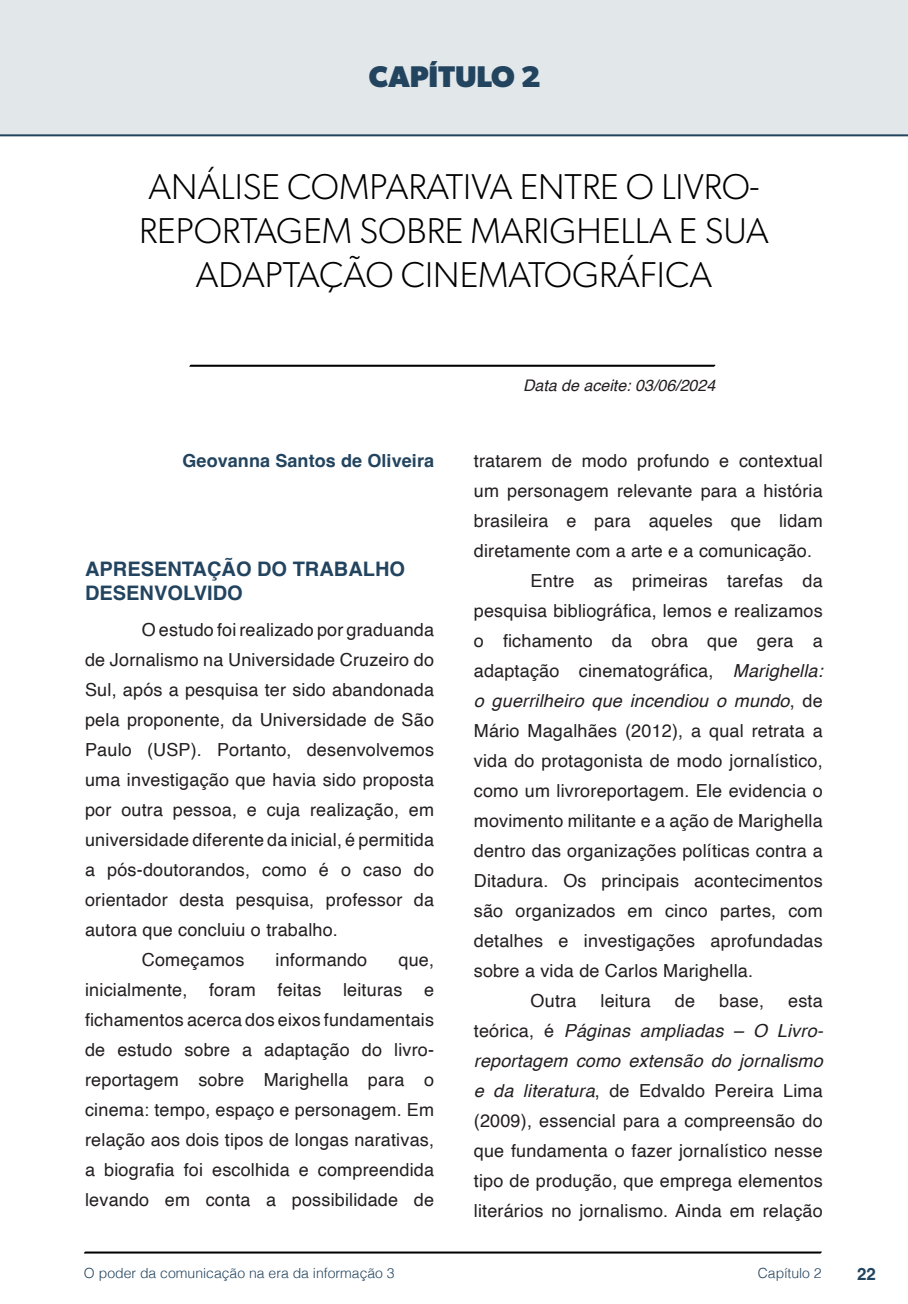
<style>
.page{position:relative;width:908px;height:1304px;background:#fff}
.page>*{position:absolute;margin:0;border:0;box-sizing:border-box;transform-origin:0 0}
.nome_artigos{font:300 36px/44px "Gibson";color:#000;text-align:center}
.capítulos{font:700 30px "Gibson";color:#23445f}
.TITULOS{font:700 20px/24px "Helvetica";color:#23445f}
.txt{font:18px/30px "Helvetica";letter-spacing:.01em;color:#231f20;text-align:justify}
.nome_autores{font:700 18px "Helvetica";letter-spacing:.005em;color:#23445f}
.t1{font:700 16.8px "Helvetica";color:#23445f}
.t2{font:italic 16px "Helvetica";color:#231f20}
.t3{font:300 14px "Helvetica";color:#23445f}
.s1{font-style:italic}
</style>
<div class="page">
<svg style="left:84px;top:1251px;width:737px;height:3px;background:#515151"></svg>
<div style="left:0;top:0;width:907px;height:136px;background:#e2e7e9"></div>
<svg style="left:189px;top:364px;width:526px;height:3px;background:#4f4f4f"></svg>
<div style="left:44px;top:72px;width:68px;height:61px;background:#e2e7e9"></div>
<p class="capítulos" style="left:369px;top:58px;width:173px">CAPÍTULO 2</p>
<p class="nome_artigos" style="left:139px;top:164px;width:630px">ANÁLISE COMPARATIVA ENTRE O LIVRO-<br>REPORTAGEM SOBRE MARIGHELLA E SUA<br>ADAPTAÇÃO CINEMATOGRÁFICA</p>
<p class="nome_autores" style="left:182px;top:450px;width:253px">Geovanna Santos de Oliveira</p>
<p class="TITULOS" style="left:85px;top:559px;width:321px">APRESENTAÇÃO DO TRABALHO<br>DESENVOLVIDO</p>
<p class="txt" style="left:85px;top:615px;width:350px;text-indent:57px">O estudo foi realizado por graduanda de Jornalismo na Universidade Cruzeiro do Sul, após a pesquisa ter sido abandonada pela proponente, da Universidade de São Paulo (USP). Portanto, desenvolvemos uma investigação que havia sido proposta por outra pessoa, e cuja realização, em universidade diferente da inicial, é permitida a pós-doutorandos, como é o caso do orientador desta pesquisa, professor da autora que concluiu o trabalho.</p>
<p class="txt" style="left:142px;top:945px;width:104px">Começamos</p>
<p class="txt" style="left:275px;top:945px;width:93px">informando</p>
<p class="txt" style="left:85px;top:945px;width:350px;text-indent:313px">que, inicialmente, foram feitas leituras e fichamentos acerca dos eixos fundamentais de estudo sobre a adaptação do livro&shy;reportagem sobre Marighella para o cinema: tempo, espaço e personagem. Em relação aos dois tipos de longas narativas, a biografia foi escolhida e compreendida levando em conta a possibilidade de</p>
<p class="t2" style="left:523px;top:373px;width:194px">Data de aceite: 03/06/2024</p>
<p class="txt" style="left:473px;top:446px;width:350px">tratarem de modo profundo e contextual um personagem relevante para a história brasileira e para aqueles que lidam diretamente com a arte e a comunicação.</p>
<p class="txt" style="left:473px;top:566px;width:350px;text-indent:57px">Entre as primeiras tarefas da pesquisa bibliográfica, lemos e realizamos o fichamento da obra que gera a adaptação cinematográfica, <span class="s1">Marighella: o guerrilheiro que incendiou o mundo</span>, de Mário Magalhães (2012), a qual retrata a vida do protagonista de modo jornalístico, como um livroreportagem. Ele evidencia o movimento militante e a ação de Marighella dentro das organizações políticas contra a Ditadura. Os principais acontecimentos são organizados em cinco partes, com detalhes e investigações aprofundadas sobre a vida de Carlos Marighella.</p>
<p class="txt" style="left:530px;top:986px;width:47px">Outra</p>
<p class="txt" style="left:600px;top:986px;width:52px">leitura</p>
<p class="txt" style="left:674px;top:986px;width:22px">de</p>
<p class="txt" style="left:719px;top:986px;width:46px">base,</p>
<p class="txt" style="left:473px;top:986px;width:351px;text-indent:314px">esta teórica, é <span class="s1">Páginas ampliadas – O Livro&shy;reportagem como extensão do jornalismo e da literatura</span>, de Edvaldo Pereira Lima (2009), essencial para a compreensão do que fundamenta o fazer jornalístico nesse tipo de produção, que emprega elementos literários no jornalismo. Ainda em relação</p>
<p class="t3" style="left:84px;top:1261px;width:312px">O poder da comunicação na era da informação 3</p>
<p class="t3" style="left:757px;top:1261px;width:65px">Capítulo 2</p>
<p class="t1" style="left:856px;top:1264px;width:20px">22</p>
</div>
